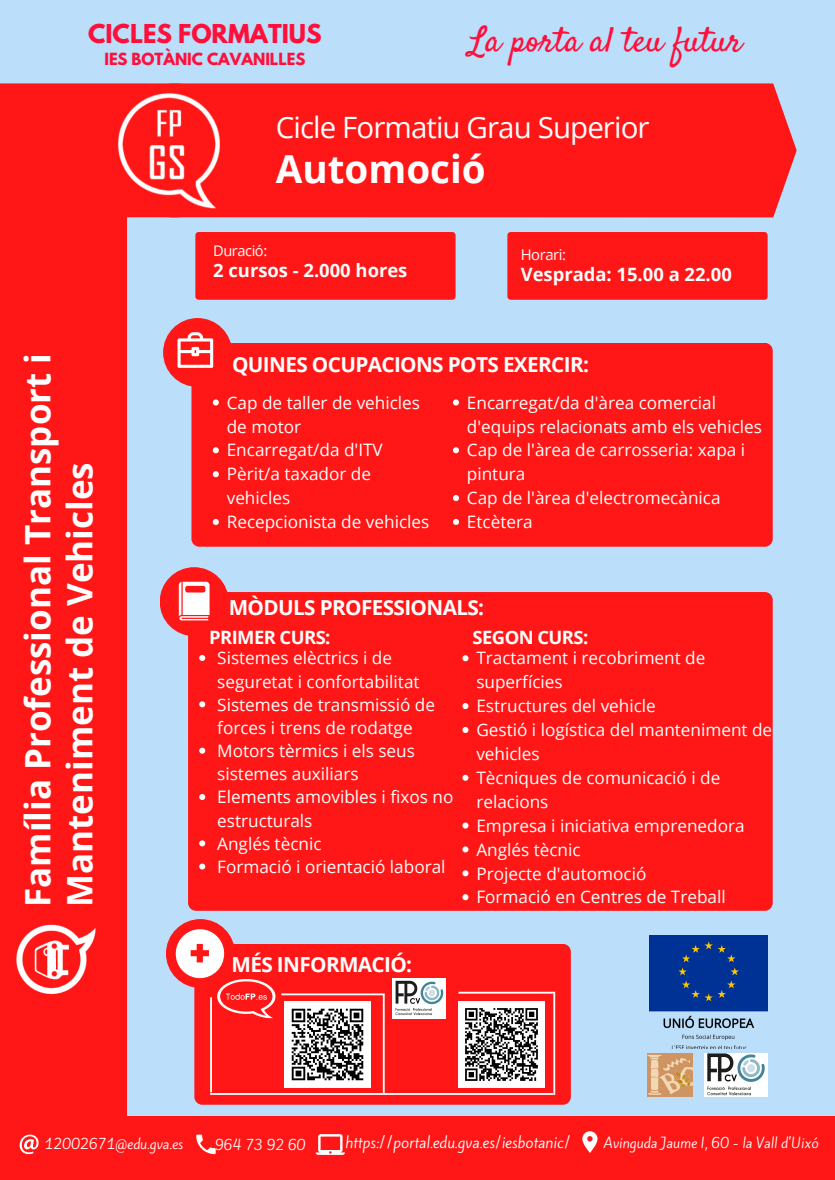
<style>
.page{position:relative;width:835px;height:1180px;background:#fff}
.page>*{position:absolute;margin:0;border:0;box-sizing:border-box;transform-origin:0 0}
.t1{font:700 38.57px "Open Sans";color:#fff}
.t2{font:700 35px/42px "Open Sans";color:#fff}
.t3{font:35px "Satisfy";color:#ff0f39}
.t4{font:29.43px "Open Sans";letter-spacing:-.03em;color:#fff}
.t5{font:700 23.07px "League Spartan";color:#ff0f39}
.t6{font:700 20.68px "Open Sans";letter-spacing:-.03em;color:#fff}
.t7{font:700 18.38px "Open Sans";color:#fff}
.t8{font:700 18.38px "Open Sans";letter-spacing:-.03em;color:#fff}
.t9{font:17.15px/23.9px "Open Sans";color:#fff}
.t10{font:700 14.84px "League Spartan";color:#ff0f39}
.t11{font:14.8px "Open Sans";letter-spacing:-.03em;color:#fff}
.t12{font:14.6px "Open Sans";letter-spacing:-.03em;color:#fff}
.t13{font:14.56px "Kite One";color:#fff}
.t14{font:13.16px "Kite One";color:#fff}
</style>
<div class="page">
<div style="left:0;top:0;width:834px;height:1180px;background:#bbdefb"></div>
<div style="left:0;top:83px;width:796px;height:134px;background:#ff1616"></div>
<div style="left:108px;top:83px;width:134px;height:134px;background:#ff1616;border-radius:50%"></div>
<img style="left:112px;top:92px;width:116px;height:116px">
<div style="left:195px;top:232px;width:260px;height:68px;background:#ff1616;border-radius:3px"></div>
<div style="left:163px;top:318px;width:69px;height:69px;background:#ff1616;border-radius:50%"></div>
<div style="left:191px;top:343px;width:581px;height:204px;background:#ff1616;border-radius:8px"></div>
<div style="left:160px;top:567px;width:69px;height:69px;background:#ff1616;border-radius:50%"></div>
<div style="left:188px;top:592px;width:584px;height:319px;background:#ff1616;border-radius:8px"></div>
<svg style="left:177px;top:332px;width:36px;height:36px"></svg>
<svg style="left:179px;top:582px;width:30px;height:38px"></svg>
<div style="left:507px;top:232px;width:260px;height:68px;background:#ff1616;border-radius:3px"></div>
<div style="left:166px;top:919px;width:69px;height:69px;background:#ff1616;border-radius:50%"></div>
<div style="left:194px;top:944px;width:376px;height:160px;background:#ff1616;border-radius:8px"></div>
<svg style="left:176px;top:929px;width:48px;height:49px"></svg>
<hr style="left:383px;top:994px;width:1px;height:99px;background:#fff">
<img style="left:392px;top:978px;width:53px;height:40px">
<hr style="left:553px;top:993px;width:2px;height:102px;background:#fff">
<hr style="left:210px;top:997px;width:2px;height:95px;background:#fff">
<hr style="left:210px;top:1093px;width:343px;height:2px;background:#fff">
<hr style="left:458px;top:991px;width:97px;height:2px;background:#fff">
<img style="left:217px;top:979px;width:59px;height:39px">
<hr style="left:281px;top:993px;width:103px;height:2px;background:#fff">
<img style="left:458px;top:1002px;width:86px;height:85px">
<img style="left:284px;top:1002px;width:86px;height:85px">
<img style="left:649px;top:935px;width:118px;height:114px">
<img style="left:647px;top:1053px;width:45px;height:43px">
<img style="left:704px;top:1053px;width:63px;height:43px">
<div style="left:0;top:208px;width:126px;height:923px;background:#ff1616"></div>
<img style="left:16px;top:924px;width:80px;height:71px">
<svg style="left:213px;top:399px;width:6px;height:6px"></svg>
<svg style="left:213px;top:447px;width:6px;height:6px"></svg>
<svg style="left:213px;top:471px;width:6px;height:6px"></svg>
<svg style="left:213px;top:519px;width:6px;height:6px"></svg>
<svg style="left:453px;top:399px;width:6px;height:6px"></svg>
<svg style="left:453px;top:447px;width:6px;height:6px"></svg>
<svg style="left:453px;top:495px;width:6px;height:6px"></svg>
<svg style="left:453px;top:519px;width:6px;height:6px"></svg>
<svg style="left:199px;top:655px;width:6px;height:6px"></svg>
<svg style="left:199px;top:701px;width:6px;height:6px"></svg>
<svg style="left:199px;top:747px;width:6px;height:6px"></svg>
<svg style="left:199px;top:794px;width:6px;height:6px"></svg>
<svg style="left:199px;top:840px;width:6px;height:6px"></svg>
<svg style="left:199px;top:863px;width:6px;height:6px"></svg>
<svg style="left:462px;top:655px;width:6px;height:6px"></svg>
<svg style="left:462px;top:703px;width:6px;height:6px"></svg>
<svg style="left:462px;top:727px;width:6px;height:6px"></svg>
<svg style="left:462px;top:775px;width:6px;height:6px"></svg>
<svg style="left:462px;top:822px;width:6px;height:6px"></svg>
<svg style="left:462px;top:846px;width:6px;height:6px"></svg>
<svg style="left:462px;top:870px;width:6px;height:6px"></svg>
<svg style="left:462px;top:894px;width:6px;height:6px"></svg>
<div style="left:0;top:1116px;width:834px;height:64px;background:#ff1616"></div>
<svg style="left:315px;top:1134px;width:30px;height:21px"></svg>
<svg style="left:582px;top:1131px;width:15px;height:22px"></svg>
<svg style="left:196px;top:1134px;width:19px;height:20px"></svg>
<svg style="left:20px;top:1134px;width:19px;height:20px"></svg>
<p class="t5" style="left:88px;top:22px;width:235px">CICLES FORMATIUS</p>
<p class="t10" style="left:104px;top:52px;width:202px">IES BOTÀNIC CAVANILLES</p>
<p class="t3" style="left:468px;top:18px;width:275px">La porta al teu futur</p>
<p class="t4" style="left:276px;top:107px;width:375px">Cicle Formatiu Grau Superior</p>
<h4 class="t1" style="left:276px;top:142px;width:211px">Automoció</h4>
<p class="t2" style="left:16px;top:907px;width:556px;rotate:-90deg">Família Professional Transport i<br>Manteniment de Vehicles</p>
<h5 class="t12" style="left:213px;top:241px;width:56px">Duració:</h5>
<h1 class="t7" style="left:213px;top:258px;width:196px">2 cursos - 2.000 hores</h1>
<p class="t11" style="left:520px;top:244px;width:47px">Horari:</p>
<p class="t7" style="left:520px;top:261px;width:212px">Vesprada: 15.00 a 22.00</p>
<p class="t6" style="left:232px;top:350px;width:358px">QUINES OCUPACIONS POTS EXERCIR:</p>
<h6 class="t9" style="left:227px;top:390px;width:195px">Cap de taller de vehicles de motor</h6>
<h6 class="t9" style="left:227px;top:438px;width:157px">Encarregat/da d'ITV</h6>
<p class="t9" style="left:227px;top:462px;width:146px">Pèrit/a taxador de vehicles</p>
<p class="t9" style="left:227px;top:509px;width:204px">Recepcionista de vehicles</p>
<p class="t9" style="left:467px;top:390px;width:296px">Encarregat/da d'àrea comercial d'equips relacionats amb els vehicles</p>
<p class="t9" style="left:467px;top:438px;width:280px">Cap de l'àrea de carrosseria: xapa i pintura</p>
<p class="t9" style="left:467px;top:486px;width:255px">Cap de l'àrea d'electromecànica</p>
<p class="t9" style="left:467px;top:509px;width:67px">Etcètera</p>
<p class="t6" style="left:229px;top:593px;width:257px">MÒDULS PROFESSIONALS:</p>
<p class="t8" style="left:209px;top:624px;width:123px">PRIMER CURS:</p>
<p class="t8" style="left:472px;top:624px;width:117px">SEGON CURS:</p>
<p class="t9" style="left:217px;top:646px;width:204px;line-height:23.2px">Sistemes elèctrics i de seguretat i confortabilitat</p>
<p class="t9" style="left:217px;top:692px;width:219px;line-height:23.2px">Sistemes de transmissió de forces i trens de rodatge</p>
<p class="t9" style="left:217px;top:739px;width:199px;line-height:23.2px">Motors tèrmics i els seus sistemes auxiliars</p>
<p class="t9" style="left:217px;top:785px;width:237px;line-height:23.2px">Elements amovibles i fixos no estructurals</p>
<p class="t9" style="left:217px;top:831px;width:106px">Anglés tècnic</p>
<p class="t9" style="left:217px;top:854px;width:230px">Formació i orientació laboral</p>
<h4 class="t6" style="left:231px;top:950px;width:182px">MÉS INFORMACIÓ:</h4>
<p class="t9" style="left:476px;top:646px;width:230px">Tractament i recobriment de superfícies</p>
<p class="t9" style="left:476px;top:693px;width:181px">Estructures del vehicle</p>
<p class="t9" style="left:476px;top:717px;width:297px">Gestió i logística del manteniment de vehicles</p>
<p class="t9" style="left:476px;top:765px;width:245px">Tècniques de comunicació i de relacions</p>
<h4 class="t9" style="left:476px;top:813px;width:270px">Empresa i iniciativa emprenedora</h4>
<p class="t9" style="left:476px;top:837px;width:106px">Anglés tècnic</p>
<p class="t9" style="left:476px;top:861px;width:171px">Projecte d'automoció</p>
<p class="t9" style="left:476px;top:885px;width:251px">Formació en Centres de Treball</p>
<p class="t14" style="left:45px;top:1135px;width:140px">12002671@edu.gva.es</p>
<p class="t14" style="left:215px;top:1135px;width:92px">964 73 92 60</p>
<p class="t13" style="left:345px;top:1132px;width:227px">https://portal.edu.gva.es/iesbotanic/</p>
<p class="t14" style="left:603px;top:1133px;width:216px">Avinguda Jaume I, 60 - la Vall d'Uixó</p>
</div>
